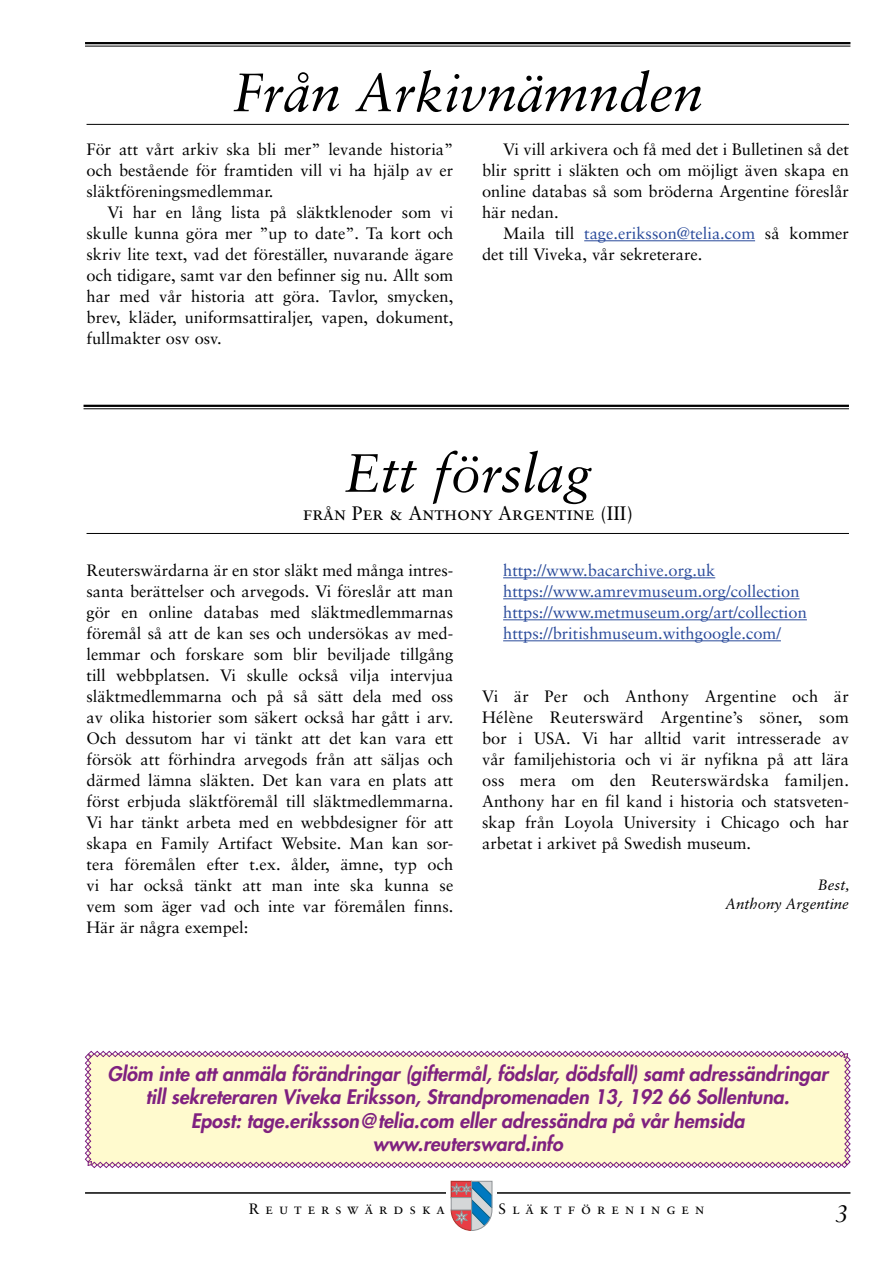
<style>
.page{position:relative;width:893px;height:1263px;background:#fff}
.page>*{position:absolute;margin:0;border:0;box-sizing:border-box;transform-origin:0 0}
.t1{font:54px "Sabon Italic Os F";color:#000}
.t2{font:italic 24px "Sabon";color:#000}
.t3{font:italic 800 19.5px/23.4px "Futura";color:#7f2180;text-align:center}
.t4{font:19.5px "Sabon Roman SC";color:#000}
.t5{font:16.5px/21px "Sabon";color:#000;text-align:justify}
.t6{font:16.5px/21px "Sabon";color:#2a4b9b}
.t7{font:15px "Sabon Roman SC";letter-spacing:.4em;color:#000}
.t8{font:15px/19.5px "Sabon Italic Os F";color:#000;text-align:right}
.s1{color:#2a4b9b}
</style>
<div class="page">
<hr style="left:85px;top:1192px;width:765px;height:2px;background:#000">
<svg style="left:446px;top:1180px;width:51px;height:34px"></svg>
<svg style="left:451px;top:1181px;width:41px;height:50px;background:#a097a7"></svg>
<hr style="left:85px;top:42px;width:765px;height:2px;background:#000">
<hr style="left:85px;top:46px;width:765px;height:1px;background:#000">
<hr style="left:584px;top:240px;width:171px;height:1px;background:#2a4b9b">
<hr style="left:87px;top:124px;width:762px;height:1px;background:#000">
<hr style="left:84px;top:405px;width:765px;height:2px;background:#000">
<hr style="left:84px;top:408px;width:765px;height:1px;background:#000">
<svg style="left:85px;top:1050px;width:766px;height:118px;background:#f8efcc"></svg>
<hr style="left:503px;top:577px;width:212px;height:1px;background:#2a4b9b">
<hr style="left:503px;top:598px;width:297px;height:1px;background:#2a4b9b">
<hr style="left:503px;top:619px;width:304px;height:1px;background:#2a4b9b">
<hr style="left:503px;top:640px;width:278px;height:1px;background:#2a4b9b">
<hr style="left:87px;top:533px;width:762px;height:1px;background:#000">
<h1 class="t1" style="left:233px;top:61px;width:472px">Från Arkivnämnden</h1>
<p class="t5" style="left:87px;top:139px;width:368px">För att vårt arkiv ska bli mer” levande historia” och bestående för framtiden vill vi ha hjälp av er släktföreningsmedlemmar.</p>
<p class="t5" style="left:87px;top:202px;width:368px;text-indent:21px">Vi har en lång lista på släktklenoder som vi skulle kunna göra mer ”up to date”. Ta kort och skriv lite text, vad det föreställer, nuvarande ägare och tidigare, samt var den befinner sig nu. Allt som har med vår historia att göra. Tavlor, smycken, brev, kläder, uniformsattiraljer, vapen, dokument, fullmakter osv osv.</p>
<p class="t5" style="left:482px;top:139px;width:368px;text-indent:21px">Vi vill arkivera och få med det i Bulletinen så det blir spritt i släkten och om möjligt även skapa en online databas så som bröderna Argentine föreslår här nedan.</p>
<p class="t5" style="left:482px;top:223px;width:368px;text-indent:21px">Maila till <span class="s1">tage.eriksson@telia.com</span> så kommer det till Viveka, vår sekreterare.</p>
<h1 class="t1" style="left:344px;top:442px;width:248px">Ett förslag</h1>
<p class="t4" style="left:303px;top:502px;width:332px">från Per &amp; Anthony Argentine (III)</p>
<p class="t5" style="left:87px;top:560px;width:368px">Reuterswärdarna är en stor släkt med många intres&shy;santa berättelser och arvegods. Vi föreslår att man gör en online databas med släktmedlemmarnas föremål så att de kan ses och undersökas av med&shy;lemmar och forskare som blir beviljade tillgång till webbplatsen. Vi skulle också vilja intervjua släktmedlemmarna och på så sätt dela med oss av olika historier som säkert också har gått i arv.<br>Och dessutom har vi tänkt att det kan vara ett försök att förhindra arvegods från att säljas och därmed lämna släkten. Det kan vara en plats att först erbjuda släktföremål till släktmedlemmarna.<br>Vi har tänkt arbeta med en webbdesigner för att skapa en Family Artifact Website. Man kan sor&shy;tera föremålen efter t.ex. ålder, ämne, typ och vi har också tänkt att man inte ska kunna se vem som äger vad och inte var föremålen finns.<br>Här är några exempel:</p>
<p class="t6" style="left:503px;top:560px;width:305px">http://www.bacarchive.org.uk https://www.amrevmuseum.org/collection https://www.metmuseum.org/art/collection https://britishmuseum.withgoogle.com/</p>
<p class="t5" style="left:482px;top:686px;width:368px">Vi är Per och Anthony Argentine och är Hélène Reuterswärd Argentine’s söner, som bor i USA. Vi har alltid varit intresserade av vår familjehistoria och vi är nyfikna på att lära oss mera om den Reuterswärdska familjen.<br>Anthony har en fil kand i historia och statsveten&shy;skap från Loyola University i Chicago och har arbetat i arkivet på Swedish museum.</p>
<p class="t8" style="left:725px;top:875px;width:126px">Best,<br>Anthony Argentine</p>
<p class="t3" style="left:108px;top:1062px;width:722px">Glöm inte att anmäla förändringar (giftermål, födslar, dödsfall) samt adressändringar till sekreteraren Viveka Eriksson, Strandpromenaden 13, 192 66 Sollentuna.<br>Epost: tage.eriksson@telia.com eller adressändra på vår hemsida www.reutersward.info</p>
<p class="t7" style="left:249px;top:1199px;width:198px">Reuterswärdska</p>
<p class="t7" style="left:499px;top:1199px;width:207px">Släktföreningen</p>
<h2 class="t2" style="left:836px;top:1200px;width:15px">3</h2>
</div>
